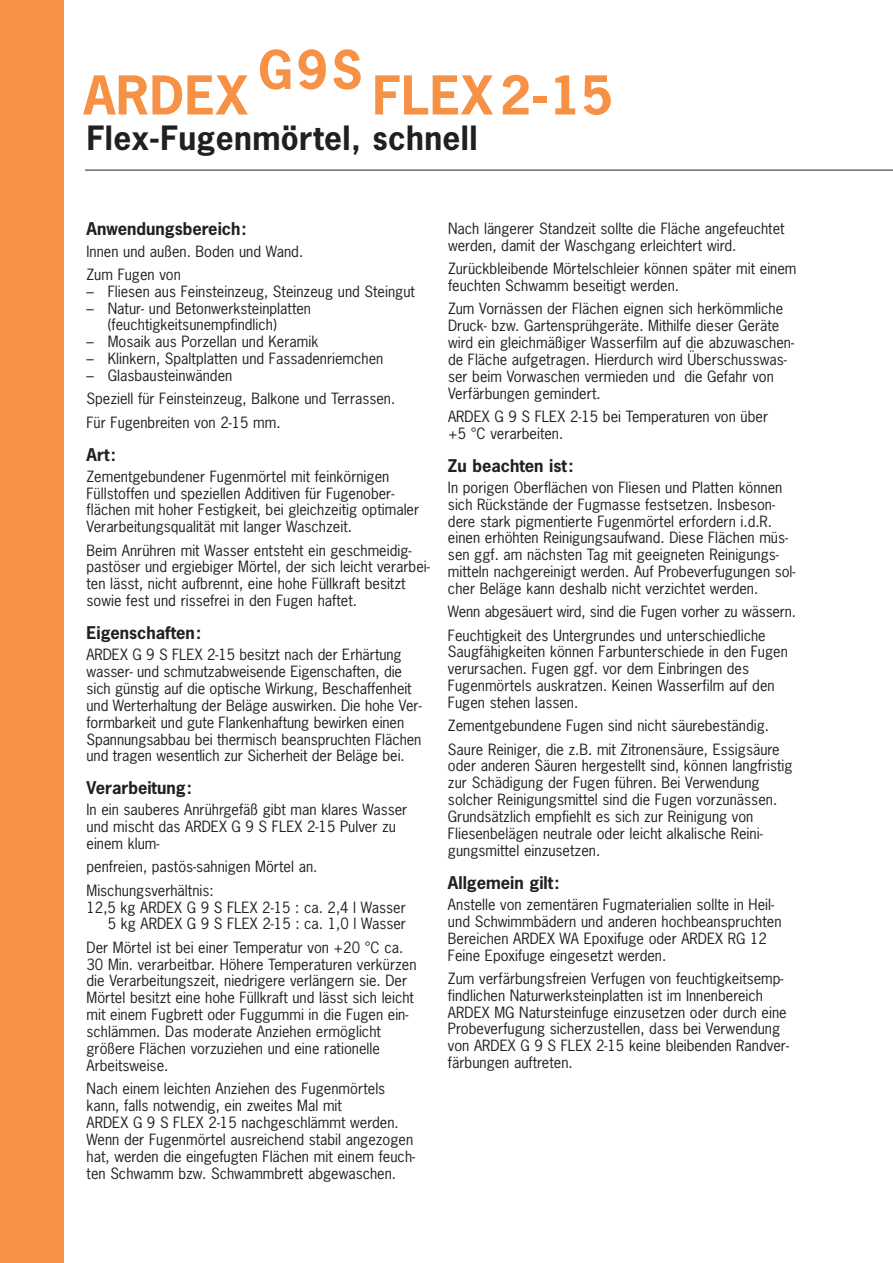
<style>
.page{position:relative;width:893px;height:1263px;background:#fff}
.page>*{position:absolute;margin:0;border:0;box-sizing:border-box;transform-origin:0 0}
.t1{font:700 50.25px "News Gothic";letter-spacing:.01em;color:#f69146}
.t2{font:700 31.5px "News Gothic";letter-spacing:.01em;color:#231f20}
.t3{font:700 16.5px "News Gothic";color:#231f20}
.t4{font:14.7px/17px "News Gothic";color:#231f20}
</style>
<div class="page">
<div style="left:0;top:0;width:64px;height:1263px;background:#f69146"></div>
<hr style="left:85px;top:170px;width:808px;height:1px;background:#231f20">
<h1 class="t1" style="left:258px;top:42px;width:106px">G9S</h1>
<h1 class="t1" style="left:373px;top:68px;width:242px">FLEX2-15</h1>
<h2 class="t2" style="left:87px;top:121px;width:392px">Flex-Fugenmörtel, schnell</h2>
<h1 class="t1" style="left:84px;top:68px;width:166px">ARDEX</h1>
<p class="t3" style="left:87px;top:220px;width:162px">Anwendungsbereich:</p>
<p class="t4" style="left:87px;top:240px;width:218px;line-height:23.2px">Innen und außen. Boden und Wand.<br>Zum Fugen von</p>
<p class="t4" style="left:87px;top:283px;width:330px">– Fliesen aus Feinsteinzeug, Steinzeug und Steingut</p>
<p class="t4" style="left:108px;top:300px;width:205px;text-indent:-21px">– Natur- und Betonwerksteinplatten (feuchtigkeitsunempfindlich)</p>
<p class="t4" style="left:87px;top:334px;width:233px">– Mosaik aus Porzellan und Keramik</p>
<p class="t4" style="left:87px;top:351px;width:298px">– Klinkern, Spaltplatten und Fassadenriemchen</p>
<p class="t4" style="left:87px;top:364px;width:310px;line-height:23.2px">– Glasbausteinwänden<br>Speziell für Feinsteinzeug, Balkone und Terrassen.<br>Für Fugenbreiten von 2-15 mm.</p>
<p class="t3" style="left:87px;top:445px;width:31px">Art:</p>
<p class="t4" style="left:87px;top:468px;width:334px">Zementgebundener Fugenmörtel mit feinkörnigen Füllstoffen und speziellen Additiven für Fugenober&shy;flächen mit hoher Festigkeit, bei gleichzeitig optimaler Verarbeitungsqualität mit langer Waschzeit.</p>
<p class="t4" style="left:87px;top:542px;width:345px">Beim Anrühren mit Wasser entsteht ein geschmeidig&shy;pastöser und ergiebiger Mörtel, der sich leicht verarbei&shy;ten lässt, nicht aufbrennt, eine hohe Füllkraft besitzt sowie fest und rissefrei in den Fugen haftet.</p>
<p class="t3" style="left:87px;top:624px;width:116px">Eigenschaften:</p>
<p class="t4" style="left:87px;top:647px;width:337px">ARDEX G 9 S FLEX 2-15 besitzt nach der Erhärtung wasser- und schmutzabweisende Eigenschaften, die sich günstig auf die optische Wirkung, Beschaffenheit und Werterhaltung der Beläge auswirken. Die hohe Ver&shy;formbarkeit und gute Flankenhaftung bewirken einen Spannungsabbau bei thermisch beanspruchten Flächen und tragen wesentlich zur Sicherheit der Beläge bei.</p>
<p class="t3" style="left:87px;top:779px;width:107px">Verarbeitung:</p>
<p class="t4" style="left:87px;top:802px;width:322px">In ein sauberes Anrührgefäß gibt man klares Wasser und mischt das ARDEX G 9 S FLEX 2-15 Pulver zu einem klum-</p>
<p class="t4" style="left:87px;top:856px;width:232px;line-height:23.2px">penfreien, pastös-sahnigen Mörtel an.<br>Mischungsverhältnis:</p>
<p class="t4" style="left:87px;top:899px;width:321px;text-align:right">12,5 kg ARDEX G 9 S FLEX 2-15 : ca. 2,4 l Wasser<br>5 kg ARDEX G 9 S FLEX 2-15 : ca. 1,0 l Wasser</p>
<p class="t4" style="left:87px;top:939px;width:332px">Der Mörtel ist bei einer Temperatur von +20 °C ca.<br>30 Min. verarbeitbar. Höhere Temperaturen verkürzen die Verarbeitungszeit, niedrigere verlängern sie. Der Mörtel besitzt eine hohe Füllkraft und lässt sich leicht mit einem Fugbrett oder Fuggummi in die Fugen ein&shy;schlämmen. Das moderate Anziehen ermöglicht größere Flächen vorzuziehen und eine rationelle Arbeitsweise.</p>
<p class="t4" style="left:87px;top:1081px;width:330px">Nach einem leichten Anziehen des Fugenmörtels kann, falls notwendig, ein zweites Mal mit<br>ARDEX G 9 S FLEX 2-15 nachgeschlämmt werden.<br>Wenn der Fugenmörtel ausreichend stabil angezogen hat, werden die eingefugten Flächen mit einem feuch&shy;ten Schwamm bzw. Schwammbrett abgewaschen.</p>
<p class="t4" style="left:448px;top:220px;width:338px">Nach längerer Standzeit sollte die Fläche angefeuchtet werden, damit der Waschgang erleichtert wird.</p>
<p class="t4" style="left:448px;top:261px;width:350px">Zurückbleibende Mörtelschleier können später mit einem feuchten Schwamm beseitigt werden.</p>
<p class="t4" style="left:448px;top:301px;width:347px">Zum Vornässen der Flächen eignen sich herkömmliche Druck- bzw. Gartensprühgeräte. Mithilfe dieser Geräte wird ein gleichmäßiger Wasserfilm auf die abzuwaschen&shy;de Fläche aufgetragen. Hierdurch wird Überschusswas&shy;ser beim Vorwaschen vermieden und die Gefahr von Verfärbungen gemindert.</p>
<p class="t4" style="left:448px;top:408px;width:322px">ARDEX G 9 S FLEX 2-15 bei Temperaturen von über +5 °C verarbeiten.</p>
<p class="t3" style="left:448px;top:456px;width:127px">Zu beachten ist:</p>
<p class="t4" style="left:448px;top:479px;width:349px">In porigen Oberflächen von Fliesen und Platten können sich Rückstände der Fugmasse festsetzen. Insbeson&shy;dere stark pigmentierte Fugenmörtel erfordern i.d.R. einen erhöhten Reinigungsaufwand. Diese Flächen müs&shy;sen ggf. am nächsten Tag mit geeigneten Reinigungs&shy;mitteln nachgereinigt werden. Auf Probeverfugungen sol&shy;cher Beläge kann deshalb nicht verzichtet werden.</p>
<p class="t4" style="left:448px;top:601px;width:349px;line-height:23.2px">Wenn abgesäuert wird, sind die Fugen vorher zu wässern.<br>Feuchtigkeit des Untergrundes und unterschiedliche</p>
<p class="t4" style="left:448px;top:644px;width:341px">Saugfähigkeiten können Farbunterschiede in den Fugen verursachen. Fugen ggf. vor dem Einbringen des Fugenmörtels auskratzen. Keinen Wasserfilm auf den Fugen stehen lassen.</p>
<p class="t4" style="left:448px;top:715px;width:333px;line-height:23.2px">Zementgebundene Fugen sind nicht säurebeständig.<br>Saure Reiniger, die z.B. mit Zitronensäure, Essigsäure</p>
<p class="t4" style="left:448px;top:758px;width:346px">oder anderen Säuren hergestellt sind, können langfristig zur Schädigung der Fugen führen. Bei Verwendung solcher Reinigungsmittel sind die Fugen vorzunässen.<br>Grundsätzlich empfiehlt es sich zur Reinigung von Fliesenbelägen neutrale oder leicht alkalische Reini&shy;gungsmittel einzusetzen.</p>
<p class="t3" style="left:448px;top:873px;width:113px">Allgemein gilt:</p>
<p class="t4" style="left:448px;top:896px;width:335px">Anstelle von zementären Fugmaterialien sollte in Heil&shy;und Schwimmbädern und anderen hochbeanspruchten Bereichen ARDEX WA Epoxifuge oder ARDEX RG 12<br>Feine Epoxifuge eingesetzt werden.</p>
<p class="t4" style="left:448px;top:970px;width:343px">Zum verfärbungsfreien Verfugen von feuchtigkeitsemp&shy;findlichen Naturwerksteinplatten ist im Innenbereich ARDEX MG Natursteinfuge einzusetzen oder durch eine Probeverfugung sicherzustellen, dass bei Verwendung von ARDEX G 9 S FLEX 2-15 keine bleibenden Randver&shy;färbungen auftreten.</p>
</div>
